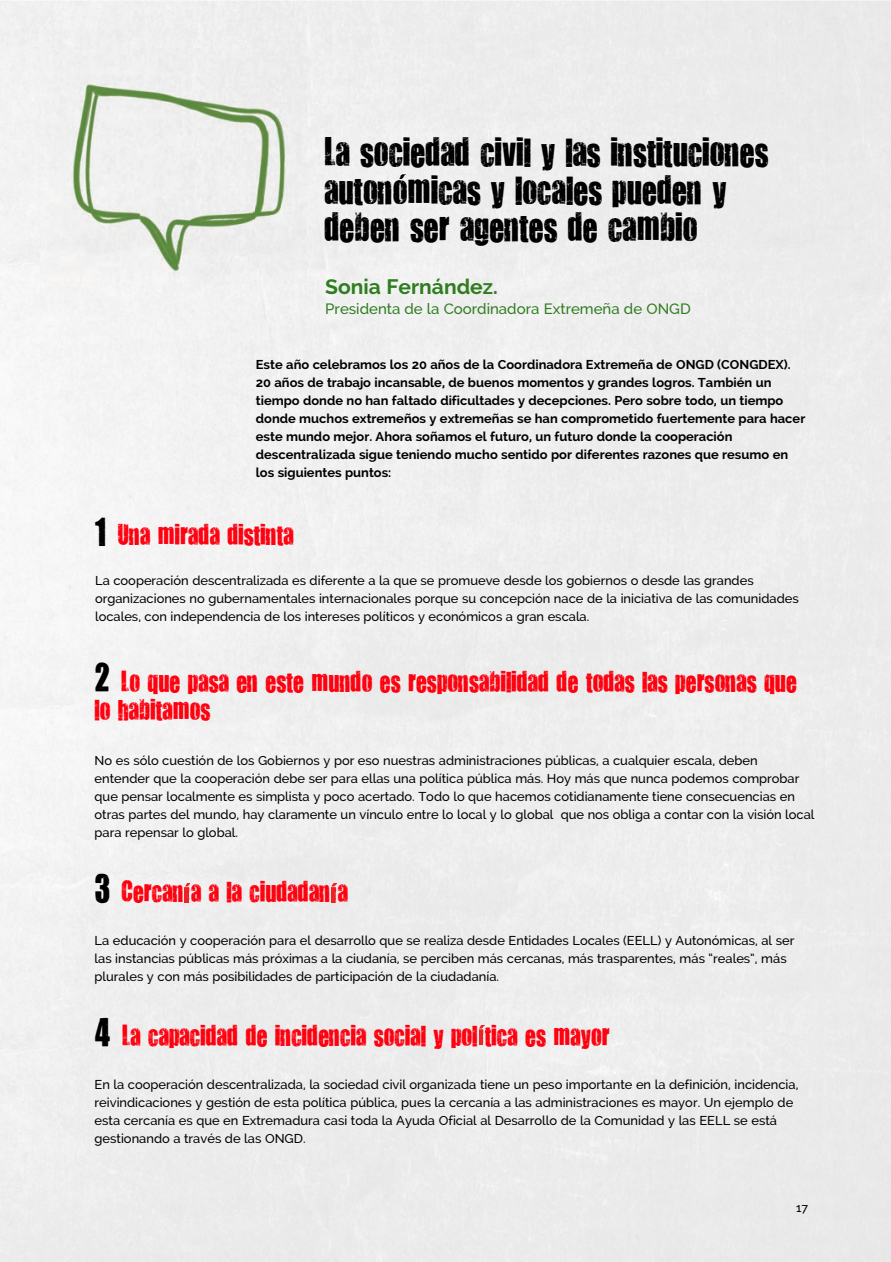
<style>
.page{position:relative;width:891px;height:1262px;background:#ededed}
.page>*{position:absolute;margin:0;border:0;box-sizing:border-box;transform-origin:0 0}
.t1{font:33px/37.5px "You Are Loved";color:#000}
.t2{font:24px/28.5px "You Are Loved";color:#ff000f}
.t3{font:700 21px "Raleway";color:#2f7d20}
.t4{font:500 15px "Raleway";color:#2f7d20}
.t5{font:500 12.9px/18px "Raleway";color:#000}
.t6{font:700 12.9px/18px "Raleway";color:#000}
.t7{font:500 12px "Raleway";color:#000}
.s1{font-size:33px;color:#000}
</style>
<div class="page">
<img style="left:184px;top:883px;width:6px;height:19px">
<img style="left:331px;top:883px;width:6px;height:19px">
<img style="left:479px;top:1026px;width:5px;height:19px">
<img style="left:48px;top:49px;width:258px;height:234px">
<svg style="left:394px;top:172px;width:13px;height:6px"></svg>
<h1 class="t1" style="left:324px;top:132px;width:446px">La sociedad civil y las instituciones autonomicas y locales pueden y deben ser agentes de cambio</h1>
<h3 class="t3" style="left:325px;top:275px;width:174px">Sonia Fernández.</h3>
<p class="t4" style="left:325px;top:300px;width:367px">Presidenta de la Coordinadora Extremeña de ONGD</p>
<p class="t6" style="left:256px;top:355px;width:551px">Este año celebramos los 20 años de la Coordinadora Extremeña de ONGD (CONGDEX).<br>20 años de trabajo incansable, de buenos momentos y grandes logros. También un tiempo donde no han faltado dificultades y decepciones. Pero sobre todo, un tiempo donde muchos extremeños y extremeñas se han comprometido fuertemente para hacer este mundo mejor. Ahora soñamos el futuro, un futuro donde la cooperación descentralizada sigue teniendo mucho sentido por diferentes razones que resumo en los siguientes puntos:</p>
<h2 class="t2" style="left:94px;top:520px;width:201px"><span class="s1">1</span> Una mirada distinta</h2>
<p class="t5" style="left:95px;top:571px;width:705px">La cooperación descentralizada es diferente a la que se promueve desde los gobiernos o desde las grandes organizaciones no gubernamentales internacionales porque su concepción nace de la iniciativa de las comunidades locales, con independencia de los intereses políticos y económicos a gran escala.</p>
<h2 class="t2" style="left:94px;top:666px;width:704px"><span class="s1">2</span> Lo que pasa en este mundo es responsabilidad de todas las personas que lo habitamos</h2>
<p class="t5" style="left:95px;top:751px;width:721px">No es sólo cuestión de los Gobiernos y por eso nuestras administraciones públicas, a cualquier escala, deben entender que la cooperación debe ser para ellas una política pública más. Hoy más que nunca podemos comprobar que pensar localmente es simplista y poco acertado. Todo lo que hacemos cotidianamente tiene consecuencias en otras partes del mundo, hay claramente un vínculo entre lo local y lo global que nos obliga a contar con la visión local para repensar lo global.</p>
<h2 class="t2" style="left:94px;top:876px;width:255px"><span class="s1">3</span> Cercan a a la ciudadan a</h2>
<p class="t5" style="left:95px;top:931px;width:701px">La educación y cooperación para el desarrollo que se realiza desde Entidades Locales (EELL) y Autonómicas, al ser las instancias públicas más próximas a la ciudanía, se perciben más cercanas, más trasparentes, más “reales”, más plurales y con más posibilidades de participación de la ciudadanía.</p>
<h2 class="t2" style="left:94px;top:1020px;width:517px"><span class="s1">4</span> La capacidad de incidencia social y pol tica es mayor</h2>
<p class="t5" style="left:95px;top:1075px;width:705px">En la cooperación descentralizada, la sociedad civil organizada tiene un peso importante en la definición, incidencia, reivindicaciones y gestión de esta política pública, pues la cercanía a las administraciones es mayor. Un ejemplo de esta cercanía es que en Extremadura casi toda la Ayuda Oficial al Desarrollo de la Comunidad y las EELL se está gestionando a través de las ONGD.</p>
<p class="t7" style="left:796px;top:1201px;width:14px">17</p>
</div>
